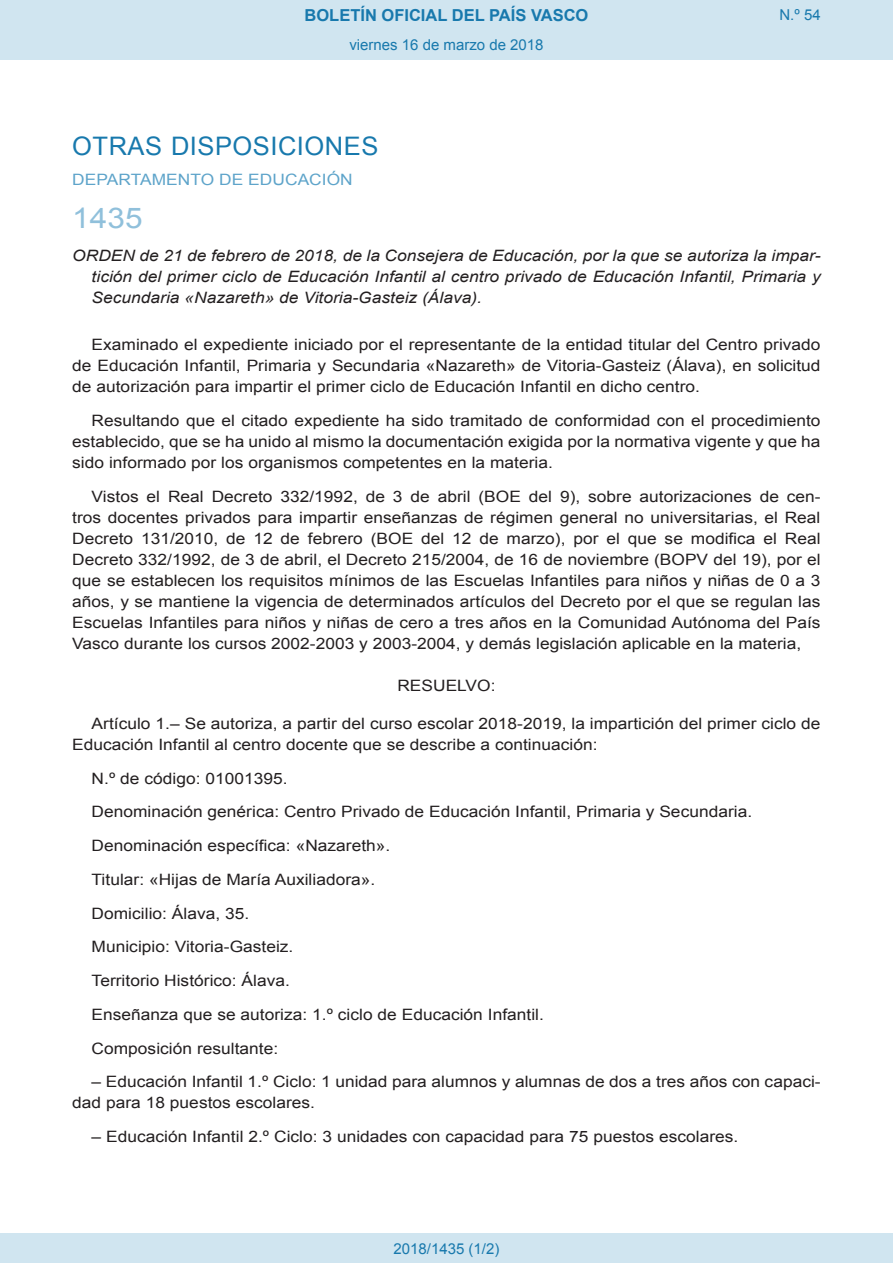
<style>
.page{position:relative;width:893px;height:1263px;background:#fff}
.page>*{position:absolute;margin:0;border:0;box-sizing:border-box;transform-origin:0 0}
.BOPVOrden{font:28.5px "Arial";color:#90c0db;scale:1.11 1}
.BOPVSeccion{font:25.5px "Arial";letter-spacing:.02em;color:#1879ad}
.t1{font:700 16.5px "Arial";color:#1879ad}
.BOPVDetalle{font:15.6px/21px "Arial";color:#231f20;text-align:justify;scale:1.11 1}
.BOPVTitulo{font:italic 15.6px/21px "Arial";color:#231f20;text-align:justify;scale:1.11 1}
.BOPVOrganismo{font:15.6px "Arial";letter-spacing:.005em;color:#5ea4ca;scale:1.11 1}
.BOPVClave{font:15.6px "Arial";color:#231f20;scale:1.11 1}
.Paginacion_Centro{font:15px "Arial";color:#1879ad}
</style>
<div class="page">
<div style="left:0;top:0;width:893px;height:60px;background:#d0e5f0"></div>
<div style="left:0;top:1233px;width:893px;height:30px;background:#d0e5f0"></div>
<p class="t1" style="left:305px;top:4px;width:285px">BOLETÍN OFICIAL DEL PAÍS VASCO</p>
<p class="Paginacion_Centro" style="left:349px;top:35px;width:196px">viernes 16 de marzo de 2018</p>
<p class="Paginacion_Centro" style="left:779px;top:5px;width:43px">N.º 54</p>
<p class="BOPVSeccion" style="left:72px;top:129px;width:308px">OTRAS DISPOSICIONES</p>
<p class="BOPVOrganismo" style="left:72px;top:169px;width:254px">DEPARTAMENTO DE EDUCACIÓN</p>
<p class="BOPVOrden" style="left:72px;top:199px;width:65px">1435</p>
<p class="BOPVTitulo" style="left:92px;top:246px;width:658px;text-indent:-19px">ORDEN de 21 de febrero de 2018, de la Consejera de Educación, por la que se autoriza la impar&shy;tición del primer ciclo de Educación Infantil al centro privado de Educación Infantil, Primaria y Secundaria «Nazareth» de Vitoria-Gasteiz (Álava).</p>
<p class="BOPVDetalle" style="left:72px;top:334px;width:676px;text-indent:19px">Examinado el expediente iniciado por el representante de la entidad titular del Centro privado de Educación Infantil, Primaria y Secundaria «Nazareth» de Vitoria-Gasteiz (Álava), en solicitud de autorización para impartir el primer ciclo de Educación Infantil en dicho centro.</p>
<p class="BOPVDetalle" style="left:72px;top:410px;width:676px;text-indent:19px">Resultando que el citado expediente ha sido tramitado de conformidad con el procedimiento establecido, que se ha unido al mismo la documentación exigida por la normativa vigente y que ha sido informado por los organismos competentes en la materia.</p>
<p class="BOPVDetalle" style="left:72px;top:486px;width:676px;text-indent:19px">Vistos el Real Decreto 332/1992, de 3 de abril (BOE del 9), sobre autorizaciones de cen&shy;tros docentes privados para impartir enseñanzas de régimen general no universitarias, el Real Decreto 131/2010, de 12 de febrero (BOE del 12 de marzo), por el que se modifica el Real Decreto 332/1992, de 3 de abril, el Decreto 215/2004, de 16 de noviembre (BOPV del 19), por el que se establecen los requisitos mínimos de las Escuelas Infantiles para niños y niñas de 0 a 3 años, y se mantiene la vigencia de determinados artículos del Decreto por el que se regulan las Escuelas Infantiles para niños y niñas de cero a tres años en la Comunidad Autónoma del País Vasco durante los cursos 2002-2003 y 2003-2004, y demás legislación aplicable en la materia,</p>
<p class="BOPVClave" style="left:397px;top:675px;width:90px">RESUELVO:</p>
<p class="BOPVDetalle" style="left:72px;top:713px;width:676px;text-indent:19px">Artículo 1.– Se autoriza, a partir del curso escolar 2018-2019, la impartición del primer ciclo de<br>Educación Infantil al centro docente que se describe a continuación:</p>
<p class="BOPVDetalle" style="left:92px;top:768px;width:178px">N.º de código: 01001395.</p>
<p class="BOPVDetalle" style="left:92px;top:801px;width:597px">Denominación genérica: Centro Privado de Educación Infantil, Primaria y Secundaria.</p>
<p class="BOPVDetalle" style="left:92px;top:835px;width:271px">Denominación específica: «Nazareth».</p>
<p class="BOPVDetalle" style="left:92px;top:869px;width:257px">Titular: «Hijas de María Auxiliadora».</p>
<p class="BOPVDetalle" style="left:92px;top:903px;width:144px">Domicilio: Álava, 35.</p>
<p class="BOPVDetalle" style="left:92px;top:936px;width:183px">Municipio: Vitoria-Gasteiz.</p>
<p class="BOPVDetalle" style="left:92px;top:970px;width:180px">Territorio Histórico: Álava.</p>
<p class="BOPVDetalle" style="left:92px;top:1004px;width:409px">Enseñanza que se autoriza: 1.º ciclo de Educación Infantil.</p>
<p class="BOPVDetalle" style="left:92px;top:1038px;width:170px">Composición resultante:</p>
<p class="BOPVDetalle" style="left:72px;top:1071px;width:676px;text-indent:19px">– Educación Infantil 1.º Ciclo: 1 unidad para alumnos y alumnas de dos a tres años con capaci&shy;dad para 18 puestos escolares.</p>
<p class="BOPVDetalle" style="left:92px;top:1126px;width:584px">– Educación Infantil 2.º Ciclo: 3 unidades con capacidad para 75 puestos escolares.</p>
<p class="Paginacion_Centro" style="left:393px;top:1238px;width:107px">2018/1435 (1/2)</p>
</div>
